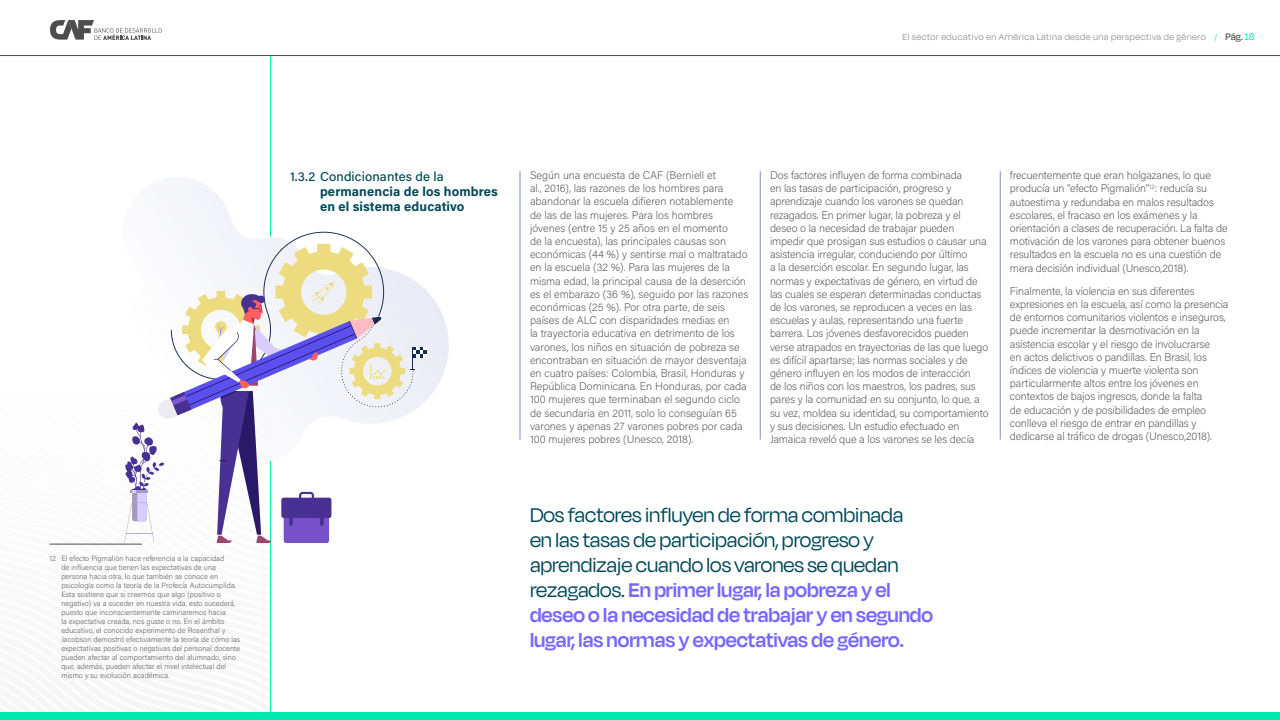
<style>
.page{position:relative;width:1280px;height:720px;background:#fff}
.page>*{position:absolute;margin:0;border:0;box-sizing:border-box;transform-origin:0 0}
.t1{font:22.8px/24.9px "Degular Display";color:#004858}
.t2{font:700 13px/15px "Acumin Pro";letter-spacing:.01em;color:#004858}
.t3{font:500 13px "Acumin Pro";letter-spacing:.01em;color:#004858}
.t4{font:200 11px/13.2px "Acumin Pro";letter-spacing:-.01em;color:#4d4d4d}
.t5{font:300 10px "Degular Display";letter-spacing:.05em;color:#808080}
.t6{font:200 7.5px/9px "Acumin Pro";letter-spacing:.01em;color:#4d4d4d}
.s1{color:#00eaae}
.s2{font-weight:500;font-size:11px;color:#4d4d4d}
.s3{font-weight:500;font-size:11px;color:#1aecb6}
.s4{font-weight:600;color:#7768ff}
</style>
<div class="page">
<svg style="left:0;top:543px;width:270px;height:170px"></svg>
<hr style="left:49px;top:544px;width:93px;height:1px;background:#4d4d4d">
<hr style="left:760px;top:171px;width:1px;height:269px;background:#828cc7">
<hr style="left:520px;top:171px;width:1px;height:269px;background:#828cc7">
<hr style="left:1000px;top:171px;width:1px;height:269px;background:#828cc7">
<hr style="left:270px;top:56px;width:1px;height:181px;background:#00eaae">
<hr style="left:270px;top:461px;width:1px;height:259px;background:#00eaae">
<svg style="left:181px;top:178px;width:268px;height:221px"></svg>
<svg style="left:124px;top:232px;width:303px;height:311px"></svg>
<svg style="left:50px;top:20px;width:112px;height:20px"></svg>
<hr style="left:0;top:55px;width:1280px;height:1px;background:#4d4d4d">
<div style="left:0;top:713px;width:1280px;height:7px;background:#00eaae"></div>
<p class="t5" style="left:902px;top:31px;width:354px">El sector educativo en América Latina desde una perspectiva de género <span class="s1">/</span> <span class="s2">Pág.</span> <span class="s3">18</span></p>
<p class="t6" style="left:61px;top:554px;width:180px;text-indent:-12px">12 El efecto Pigmalión hace referencia a la capacidad<br>de influencia que tienen las expectativas de una persona hacia otra, lo que también se conoce en psicología como la teoría de la Profecía Autocumplida.<br>Esta sostiene que si creemos que algo (positivo o negativo) va a suceder en nuestra vida, esto sucederá, puesto que inconscientemente caminaremos hacia<br>la expectativa creada, nos guste o no. En el ámbito educativo, el conocido experimento de Rosenthal y Jacobson demostró efectivamente la teoría de cómo las expectativas positivas o negativas del personal docente pueden afectar al comportamiento del alumnado, sino que, además, pueden afectar el nivel intelectual del mismo y su evolución académica.</p>
<p class="t3" style="left:290px;top:167px;width:155px">1.3.2 Condicionantes de la</p>
<p class="t2" style="left:320px;top:183px;width:179px">permanencia de los hombres en el sistema educativo</p>
<p class="t4" style="left:530px;top:168px;width:220px">Según una encuesta de CAF (Berniell et<br>al., 2016), las razones de los hombres para abandonar la escuela difieren notablemente<br>de las de las mujeres. Para los hombres jóvenes (entre 15 y 25 años en el momento<br>de la encuesta), las principales causas son económicas (44 %) y sentirse mal o maltratado en la escuela (32 %). Para las mujeres de la misma edad, la principal causa de la deserción es el embarazo (36 %), seguido por las razones económicas (25 %). Por otra parte, de seis países de ALC con disparidades medias en<br>la trayectoria educativa en detrimento de los varones, los niños en situación de pobreza se encontraban en situación de mayor desventaja en cuatro países: Colombia, Brasil, Honduras y República Dominicana. En Honduras, por cada 100 mujeres que terminaban el segundo ciclo de secundaria en 2011, solo lo conseguían 65 varones y apenas 27 varones pobres por cada 100 mujeres pobres (Unesco, 2018).</p>
<p class="t4" style="left:770px;top:168px;width:220px">Dos factores influyen de forma combinada<br>en las tasas de participación, progreso y aprendizaje cuando los varones se quedan rezagados. En primer lugar, la pobreza y el deseo o la necesidad de trabajar pueden impedir que prosigan sus estudios o causar una asistencia irregular, conduciendo por último<br>a la deserción escolar. En segundo lugar, las normas y expectativas de género, en virtud de las cuales se esperan determinadas conductas de los varones, se reproducen a veces en las escuelas y aulas, representando una fuerte barrera. Los jóvenes desfavorecidos pueden verse atrapados en trayectorias de las que luego es difícil apartarse; las normas sociales y de género influyen en los modos de interacción<br>de los niños con los maestros, los padres, sus pares y la comunidad en su conjunto, lo que, a su vez, moldea su identidad, su comportamiento y sus decisiones. Un estudio efectuado en Jamaica reveló que a los varones se les decía</p>
<p class="t4" style="left:1010px;top:168px;width:219px">frecuentemente que eran holgazanes, lo que producía un “efecto Pigmalión”<sup>12</sup>: reducía su autoestima y redundaba en malos resultados escolares, el fracaso en los exámenes y la orientación a clases de recuperación. La falta de motivación de los varones para obtener buenos resultados en la escuela no es una cuestión de mera decisión individual (Unesco,2018).</p>
<p class="t4" style="left:1010px;top:284px;width:220px">Finalmente, la violencia en sus diferentes expresiones en la escuela, así como la presencia de entornos comunitarios violentos e inseguros, puede incrementar la desmotivación en la asistencia escolar y el riesgo de involucrarse<br>en actos delictivos o pandillas. En Brasil, los índices de violencia y muerte violenta son particularmente altos entre los jóvenes en contextos de bajos ingresos, donde la falta<br>de educación y de posibilidades de empleo conlleva el riesgo de entrar en pandillas y dedicarse al tráfico de drogas (Unesco,2018).</p>
<p class="t1" style="left:530px;top:502px;width:405px">Dos factores influyen de forma combinada<br>en las tasas de participación, progreso y aprendizaje cuando los varones se quedan rezagados. <span class="s4">En primer lugar, la pobreza y el deseo o la necesidad de trabajar y en segundo lugar, las normas y expectativas de género.</span></p>
</div>
